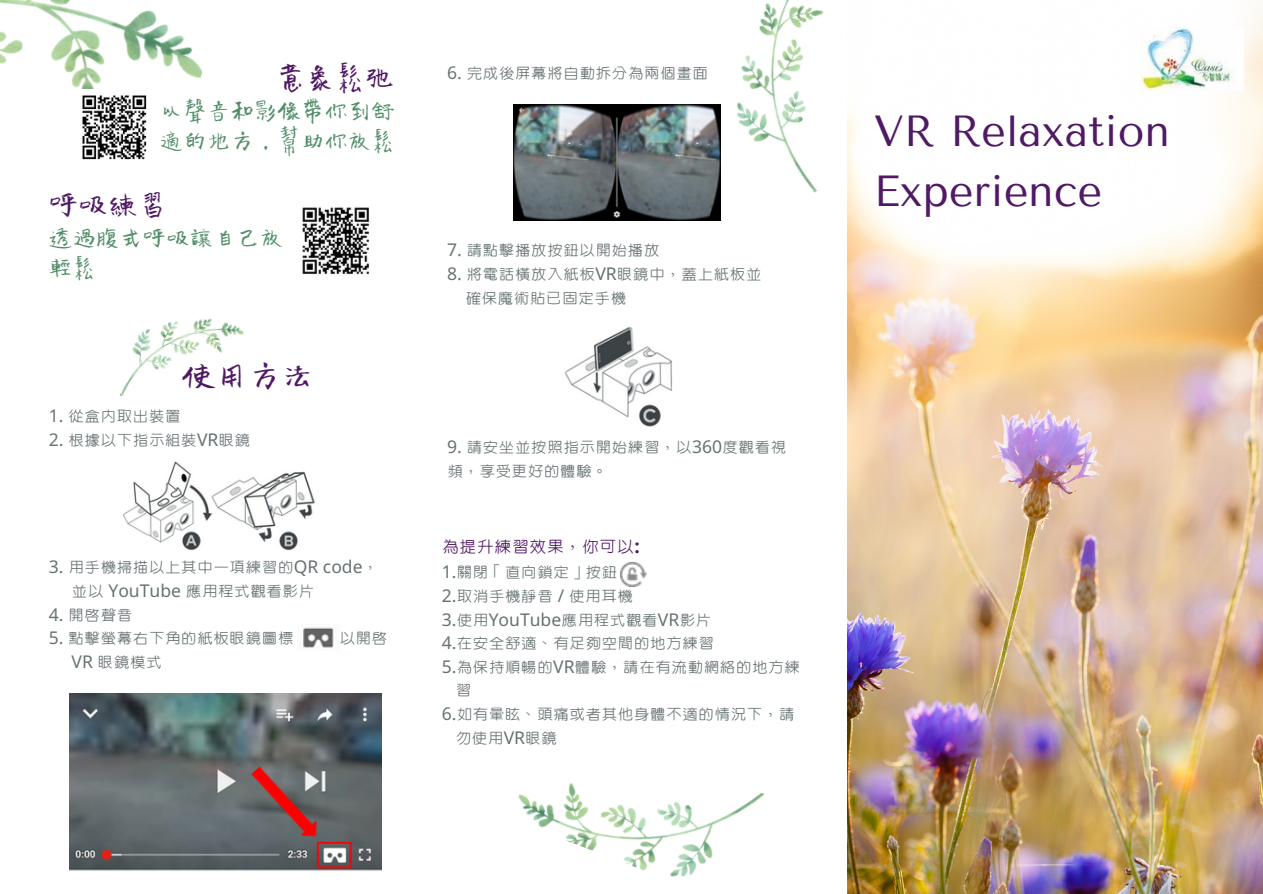
<style>
.page{position:relative;width:1263px;height:894px;background:#fff}
.page>*{position:absolute;margin:0;border:0;box-sizing:border-box;transform-origin:0 0}
.t1{font:43.35px/60.2px "Tenor Sans";color:#4f1964}
.t2{font:30.6px "Senty Snow Mountain";color:#4f1964}
.t3{font:27.75px "Senty Snow Mountain";color:#4f1964}
.t4{font:21.9px/30.6px "Senty Snow Mountain";color:#508d68}
.t5{font:19.05px "cw Te X Yen";color:#4f1964}
.t6{font:17.55px/23.5px "cw Te X Yen";color:#677273}
.t7{font:17.55px "Noto Sans";color:#677273}
.s1{font-family:"Noto Sans"}
.s2{font-family:"Noto Sans";font-weight:700}
.s3{font-family:"cw Te X Yen"}
</style>
<div class="page">
<img style="left:737px;top:0;width:87px;height:192px">
<img style="left:0;top:0;width:203px;height:89px">
<img style="left:124px;top:461px;width:191px;height:89px">
<img style="left:514px;top:104px;width:207px;height:116px">
<img style="left:564px;top:326px;width:108px;height:101px">
<img style="left:847px;top:4px;width:416px;height:889px">
<img style="left:82px;top:95px;width:65px;height:65px">
<img style="left:302px;top:207px;width:67px;height:67px">
<img style="left:620px;top:562px;width:26px;height:24px">
<img style="left:120px;top:318px;width:124px;height:78px">
<img style="left:518px;top:783px;width:247px;height:94px">
<img style="left:303px;top:627px;width:31px;height:21px">
<img style="left:1140px;top:28px;width:103px;height:63px">
<img style="left:70px;top:693px;width:311px;height:177px">
<img style="left:248px;top:762px;width:76px;height:80px">
<p class="t3" style="left:276px;top:55px;width:121px">意象鬆弛</p>
<p class="t4" style="left:160px;top:94px;width:236px">以聲音和影像帶你到舒適的地方，幫助你放鬆</p>
<p class="t3" style="left:49px;top:182px;width:121px">呼吸練習</p>
<p class="t4" style="left:49px;top:220px;width:236px">透過腹式呼吸讓自己放輕鬆</p>
<p class="t2" style="left:182px;top:350px;width:133px">使用方法</p>
<p class="t6" style="left:49px;top:405px;width:134px"><span class="s1">1.</span> 從盒內取出裝置</p>
<p class="t6" style="left:49px;top:428px;width:203px"><span class="s1">2.</span> 根據以下指示組裝<span class="s1">VR</span>眼鏡</p>
<p class="t6" style="left:49px;top:556px;width:331px"><span class="s1">3.</span> 用手機掃描以上其中一項練習的<span class="s1">QR code</span>，</p>
<p class="t6" style="left:72px;top:579px;width:244px">並以 <span class="s1">YouTube</span> 應用程式觀看影片</p>
<p class="t6" style="left:49px;top:603px;width:85px"><span class="s1">4.</span> 開啟聲音</p>
<p class="t6" style="left:49px;top:627px;width:246px"><span class="s1">5.</span> 點擊螢幕右下角的紙板眼鏡圖標</p>
<p class="t6" style="left:339px;top:627px;width:50px">以開啟</p>
<p class="t6" style="left:72px;top:650px;width:92px"><span class="s1">VR</span> 眼鏡模式</p>
<p class="t6" style="left:447px;top:62px;width:263px"><span class="s1">6.</span> 完成後屏幕將自動拆分為兩個畫面</p>
<p class="t6" style="left:447px;top:239px;width:214px"><span class="s1">7.</span> 請點擊播放按鈕以開始播放</p>
<p class="t6" style="left:447px;top:263px;width:316px"><span class="s1">8.</span> 將電話橫放入紙板<span class="s1">VR</span>眼鏡中，蓋上紙板並</p>
<p class="t6" style="left:465px;top:286px;width:163px">確保魔術貼已固定手機</p>
<p class="t6" style="left:447px;top:436px;width:341px"><span class="s1">9.</span> 請安坐並按照指示開始練習，以<span class="s1">360</span>度觀看視頻，享受更好的體驗。</p>
<p class="t5" style="left:442px;top:538px;width:200px">為提升練習效果，你可以<span class="s2">:</span></p>
<p class="t6" style="left:442px;top:561px;width:177px"><span class="s1">1.</span>關閉「直向鎖定」按鈕</p>
<p class="t6" style="left:442px;top:584px;width:193px"><span class="s1">2.</span>取消手機靜音 <span class="s1">/</span> 使用耳機</p>
<p class="t7" style="left:442px;top:606px;width:271px">3.<span class="s3">使用</span>YouTube<span class="s3">應用程式觀看</span>VR<span class="s3">影片</span></p>
<p class="t6" style="left:442px;top:631px;width:274px"><span class="s1">4.</span>在安全舒適、有足夠空間的地方練習</p>
<p class="t6" style="left:442px;top:655px;width:360px"><span class="s1">5.</span>為保持順暢的<span class="s1">VR</span>體驗，請在有流動網絡的地方練</p>
<p class="t6" style="left:455px;top:679px;width:18px">習</p>
<p class="t6" style="left:442px;top:702px;width:355px"><span class="s1">6.</span>如有暈眩、頭痛或者其他身體不適的情況下，請</p>
<p class="t6" style="left:455px;top:726px;width:104px">勿使用<span class="s1">VR</span>眼鏡</p>
<p class="t1" style="left:874px;top:101px;width:298px">VR Relaxation<br>Experience</p>
</div>
